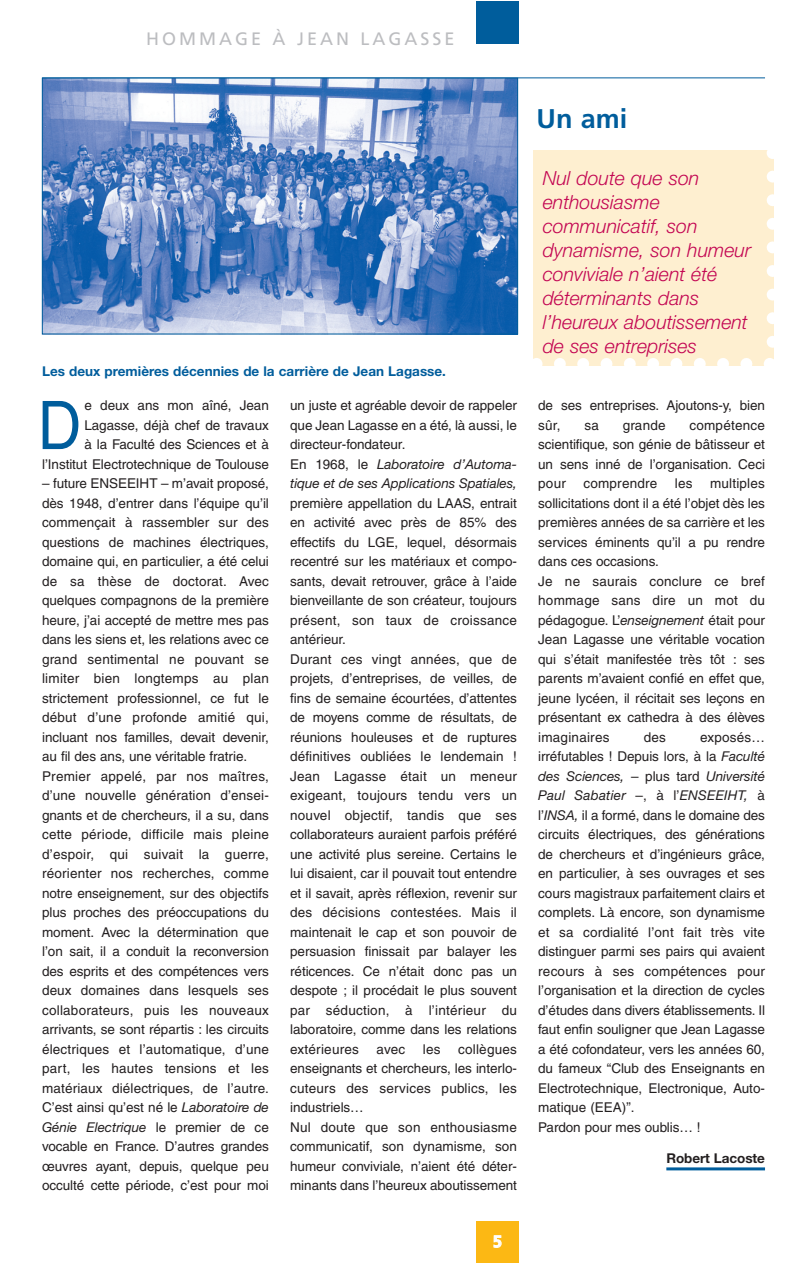
<style>
.page{position:relative;width:808px;height:1263px;background:#fff}
.page>*{position:absolute;margin:0;border:0;box-sizing:border-box;transform-origin:0 0}
.t1{font:66.9px "Helvetica";color:#005d9c;scale:.9 1}
.t2{font:700 27px "Frutiger";color:#005d9c}
.t3{font:italic 300 19.5px/24px "Helvetica Neue";color:#c30552}
.t4{font:18px "Frutiger";letter-spacing:.165em;color:#bcbdc0}
.t5{font:700 16.5px "Frutiger";color:#fff}
.t6{font:13.5px/19.5px "Helvetica";letter-spacing:-.005em;color:#231f20}
.t7{font:italic 13.5px/19.5px "Helvetica Neue";letter-spacing:-.005em;color:#231f20}
.t8{font:700 13.5px "Helvetica Neue";color:#005d9c}
.t9{font:700 13.5px "Helvetica Neue";letter-spacing:-.005em;color:#231f20}
.t10{font:13.5px "Helvetica";letter-spacing:.015em;color:#231f20}
.s1{font-family:"Helvetica Neue";font-style:italic}
.s2{font-family:"Helvetica";font-style:normal}
</style>
<div class="page">
<hr style="left:42px;top:78px;width:723px;height:1px;background:#005d9c">
<div style="left:476px;top:1222px;width:42px;height:41px;background:#fcb814"></div>
<div style="left:476px;top:1px;width:42px;height:43px;background:#005d9c"></div>
<hr style="left:666px;top:1167px;width:99px;height:3px;background:#005d9c">
<img style="left:44px;top:80px;width:472px;height:252px">
<div style="left:42px;top:78px;width:476px;height:256px;border:1px solid #005d9c"></div>
<div style="left:533px;top:151px;width:241px;height:215px;background:#feefd0"></div>
<svg style="left:533px;top:358px;width:220px;height:8px"></svg>
<svg style="left:764px;top:150px;width:10px;height:216px"></svg>
<h3 class="t4" style="left:146px;top:31px;width:310px">HOMMAGE À JEAN LAGASSE</h3>
<p class="t8" style="left:42px;top:367px;width:405px">Les deux premières décennies de la carrière de Jean Lagasse.</p>
<p class="t6" style="left:42px;top:397px;width:228px;text-align:right">e deux ans mon aîné, Jean<br>Lagasse, déjà chef de travaux<br>à la Faculté des Sciences et à l’Institut Electrotechnique de Toulouse</p>
<p class="t6" style="left:42px;top:475px;width:228px">– future ENSEEIHT – m’avait proposé, dès 1948, d’entrer dans l’équipe qu’il commençait à rassembler sur des questions de machines électriques, domaine qui, en particulier, a été celui de sa thèse de doctorat. Avec quelques compagnons de la première heure, j’ai accepté de mettre mes pas dans les siens et, les relations avec ce grand sentimental ne pouvant se limiter bien longtemps au plan strictement professionnel, ce fut le début d’une profonde amitié qui, incluant nos familles, devait devenir, au fil des ans, une véritable fratrie.<br>Premier appelé, par nos maîtres, d’une nouvelle génération d’ensei&shy;gnants et de chercheurs, il a su, dans cette période, difficile mais pleine d’espoir, qui suivait la guerre, réorienter nos recherches, comme notre enseignement, sur des objectifs plus proches des préoccupations du moment. Avec la détermination que l’on sait, il a conduit la reconversion des esprits et des compétences vers deux domaines dans lesquels ses collaborateurs, puis les nouveaux arrivants, se sont répartis : les circuits électriques et l’automatique, d’une part, les hautes tensions et les matériaux diélectriques, de l’autre.<br>C’est ainsi qu’est né le <span class="s1">Laboratoire de</span></p>
<p class="t7" style="left:42px;top:1118px;width:228px">Génie Electrique <span class="s2">le premier de ce</span></p>
<p class="t6" style="left:42px;top:1138px;width:228px;text-align:justify">vocable en France. D’autres grandes œuvres ayant, depuis, quelque peu occulté cette période, c’est pour moi</p>
<h1 class="t1" style="left:38px;top:401px;width:50px">D</h1>
<p class="t6" style="left:290px;top:397px;width:228px;text-align:justify">un juste et agréable devoir de rappeler que Jean Lagasse en a été, là aussi, le directeur-fondateur.</p>
<p class="t7" style="left:290px;top:455px;width:228px"><span class="s2">En 1968, le</span> Laboratoire d’Automa&shy;tique et de ses Applications Spatiales,</p>
<p class="t6" style="left:290px;top:494px;width:228px">première appellation du LAAS, entrait en activité avec près de 85% des effectifs du LGE, lequel, désormais recentré sur les matériaux et compo&shy;sants, devait retrouver, grâce à l’aide bienveillante de son créateur, toujours présent, son taux de croissance antérieur.<br>Durant ces vingt années, que de projets, d’entreprises, de veilles, de fins de semaine écourtées, d’attentes de moyens comme de résultats, de réunions houleuses et de ruptures définitives oubliées le lendemain !<br>Jean Lagasse était un meneur exigeant, toujours tendu vers un nouvel objectif, tandis que ses collaborateurs auraient parfois préféré une activité plus sereine. Certains le lui disaient, car il pouvait tout entendre et il savait, après réflexion, revenir sur des décisions contestées. Mais il maintenait le cap et son pouvoir de persuasion finissait par balayer les réticences. Ce n’était donc pas un despote ; il procédait le plus souvent par séduction, à l’intérieur du laboratoire, comme dans les relations extérieures</p>
<p class="t6" style="left:290px;top:1040px;width:228px;text-indent:168px">collègues enseignants et chercheurs, les interlo&shy;cuteurs des services publics, les industriels…<br>Nul doute que son enthousiasme communicatif, son dynamisme, son humeur conviviale, n’aient été déter&shy;minants dans l’heureux aboutissement</p>
<p class="t6" style="left:377px;top:1040px;width:30px">avec</p>
<p class="t6" style="left:423px;top:1040px;width:19px">les</p>
<p class="t5" style="left:493px;top:1235px;width:11px">5</p>
<h2 class="t2" style="left:537px;top:108px;width:92px">Un ami</h2>
<h3 class="t3" style="left:543px;top:167px;width:210px">Nul doute que son enthousiasme communicatif, son dynamisme, son humeur conviviale n’aient été déterminants dans l’heureux aboutissement de ses entreprises</h3>
<p class="t6" style="left:538px;top:397px;width:228px">de ses entreprises. Ajoutons-y, bien sûr,</p>
<p class="t6" style="left:538px;top:416px;width:228px;text-align:justify;text-indent:151px">compétence scientifique, son génie de bâtisseur et un sens inné de l’organisation. Ceci pour</p>
<p class="t6" style="left:584px;top:416px;width:16px">sa</p>
<p class="t6" style="left:623px;top:416px;width:44px">grande</p>
<p class="t6" style="left:538px;top:475px;width:228px;text-indent:172px">multiples sollicitations dont il a été l’objet dès les premières années de sa carrière et les services éminents qu’il a pu rendre dans ces occasions.<br>Je ne saurais conclure ce bref hommage sans dire un mot du pédagogue. L’<span class="s1">enseignement</span> était pour<br>Jean Lagasse une véritable vocation qui s’était manifestée très tôt : ses parents m’avaient confié en effet que, jeune lycéen, il récitait ses leçons en présentant ex cathedra à des élèves imaginaires</p>
<p class="t10" style="left:583px;top:478px;width:76px">comprendre</p>
<p class="t6" style="left:675px;top:475px;width:19px">les</p>
<p class="t6" style="left:538px;top:728px;width:228px;text-align:right">exposés…<br>irréfutables ! Depuis lors, à la <span class="s1">Faculté</span></p>
<p class="t7" style="left:538px;top:767px;width:228px">des Sciences, <span class="s2">– plus tard</span> Université<br>Paul Sabatier <span class="s2">–, à l’</span>ENSEEIHT, <span class="s2">à</span></p>
<p class="t6" style="left:538px;top:806px;width:228px">l’<span class="s1">INSA,</span> il a formé, dans le domaine des circuits électriques, des générations de chercheurs et d’ingénieurs grâce, en particulier, à ses ouvrages et ses cours magistraux parfaitement clairs et complets. Là encore, son dynamisme et sa cordialité l’ont fait très vite distinguer parmi ses pairs qui avaient recours à ses compétences pour l’organisation et la direction de cycles d’études dans divers établissements. Il faut enfin souligner que Jean Lagasse a été cofondateur, vers les années 60, du fameux “Club des Enseignants en Electrotechnique, Electronique, Auto&shy;matique (EEA)”.<br>Pardon pour mes oublis… !</p>
<p class="t9" style="left:666px;top:1153px;width:100px">Robert Lacoste</p>
<p class="t6" style="left:644px;top:728px;width:24px">des</p>
</div>
